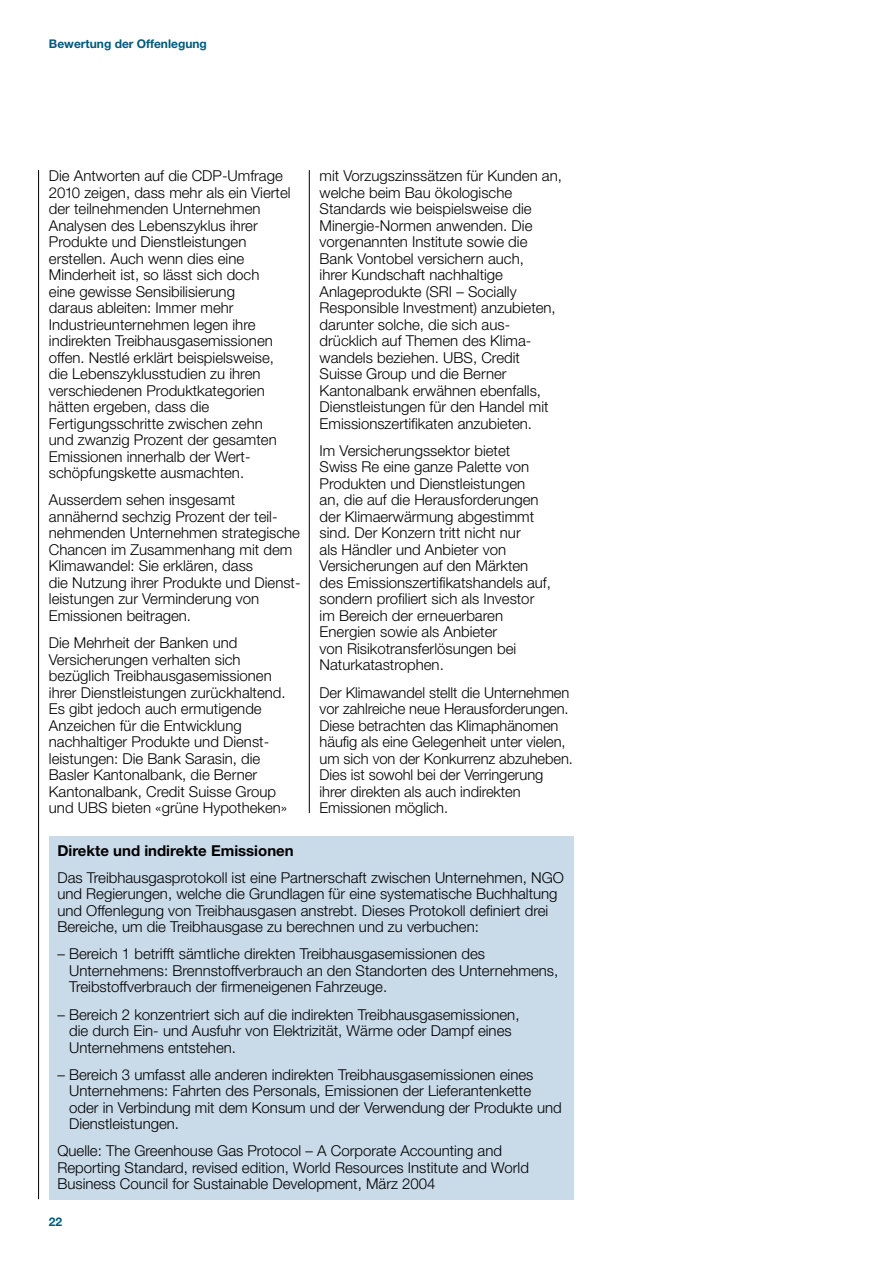
<style>
.page{position:relative;width:893px;height:1263px;background:#fff}
.page>*{position:absolute;margin:0;border:0;box-sizing:border-box;transform-origin:0 0}
.t1{font:300 15px/16.5px "Helvetica Neue";color:#000}
.t2{font:700 15px "Helvetica Neue";color:#000}
.t3{font:700 12px "Helvetica Neue";color:#00597e}
</style>
<div class="page">
<hr style="left:38px;top:170px;width:1px;height:1029px;background:#000">
<hr style="left:309px;top:170px;width:1px;height:643px;background:#000">
<div style="left:49px;top:836px;width:524px;height:363px;background:#c9dae8"></div>
<p class="t3" style="left:49px;top:36px;width:160px">Bewertung der Offenlegung</p>
<p class="t1" style="left:49px;top:167px;width:243px">Die Antworten auf die CDP-Umfrage 2010 zeigen, dass mehr als ein Viertel der teilnehmenden Unternehmen Analysen des Lebenszyklus ihrer Produkte und Dienstleistungen erstellen. Auch wenn dies eine Minderheit ist, so lässt sich doch<br>eine gewisse Sensibilisierung<br>daraus ableiten: Immer mehr Industrieunternehmen legen ihre indirekten Treibhausgasemissionen offen. Nestlé erklärt beispielsweise, die Lebenszyklusstudien zu ihren verschiedenen Produktkategorien hätten ergeben, dass die Fertigungsschritte zwischen zehn und zwanzig Prozent der gesamten Emissionen innerhalb der Wert&shy;schöpfungskette ausmachten.</p>
<p class="t1" style="left:49px;top:491px;width:253px">Ausserdem sehen insgesamt annähernd sechzig Prozent der teil&shy;nehmenden Unternehmen strategische<br>Chancen im Zusammenhang mit dem<br>Klimawandel: Sie erklären, dass<br>die Nutzung ihrer Produkte und Dienst&shy;leistungen zur Verminderung von<br>Emissionen beitragen.</p>
<p class="t1" style="left:49px;top:634px;width:240px">Die Mehrheit der Banken und Versicherungen verhalten sich bezüglich Treibhausgasemissionen ihrer Dienstleistungen zurückhaltend.<br>Es gibt jedoch auch ermutigende Anzeichen für die Entwicklung nachhaltiger Produkte und Dienst&shy;leistungen: Die Bank Sarasin, die Basler Kantonalbank, die Berner Kantonalbank, Credit Suisse Group und UBS bieten «grüne Hypotheken»</p>
<p class="t1" style="left:320px;top:167px;width:244px">mit Vorzugszinssätzen für Kunden an, welche beim Bau ökologische Standards wie beispielsweise die Minergie-Normen anwenden. Die vorgenannten Institute sowie die Bank Vontobel versichern auch,<br>ihrer Kundschaft nachhaltige Anlageprodukte (SRI – Socially Responsible Investment) anzubieten, darunter solche, die sich aus&shy;drücklich auf Themen des Klima&shy;wandels beziehen. UBS, Credit Suisse Group und die Berner Kantonalbank erwähnen ebenfalls, Dienstleistungen für den Handel mit Emissionszertifikaten anzubieten.</p>
<p class="t1" style="left:320px;top:442px;width:233px">Im Versicherungssektor bietet<br>Swiss Re eine ganze Palette von<br>Produkten und Dienstleistungen<br>an, die auf die Herausforderungen der Klimaerwärmung abgestimmt sind. Der Konzern tritt nicht nur<br>als Händler und Anbieter von<br>Versicherungen auf den Märkten des Emissionszertifikatshandels auf, sondern profiliert sich als Investor im Bereich der erneuerbaren<br>Energien sowie als Anbieter<br>von Risikotransferlösungen bei<br>Naturkatastrophen.</p>
<p class="t1" style="left:320px;top:684px;width:255px">Der Klimawandel stellt die Unternehmen vor zahlreiche neue Herausforderungen.<br>Diese betrachten das Klimaphänomen häufig als eine Gelegenheit unter vielen, um sich von der Konkurrenz abzuheben.<br>Dies ist sowohl bei der Verringerung ihrer direkten als auch indirekten Emissionen möglich.</p>
<p class="t2" style="left:57px;top:841px;width:238px">Direkte und indirekte Emissionen</p>
<p class="t1" style="left:57px;top:869px;width:508px">Das Treibhausgasprotokoll ist eine Partnerschaft zwischen Unternehmen, NGO und Regierungen, welche die Grundlagen für eine systematische Buchhaltung und Offenlegung von Treibhausgasen anstrebt. Dieses Protokoll definiert drei Bereiche, um die Treibhausgase zu berechnen und zu verbuchen:</p>
<p class="t1" style="left:69px;top:945px;width:491px;text-indent:-12px">– Bereich 1 betrifft sämtliche direkten Treibhausgasemissionen des<br>Unternehmens: Brennstoffverbrauch an den Standorten des Unternehmens,<br>Treibstoffverbrauch der firmeneigenen Fahrzeuge.</p>
<p class="t1" style="left:69px;top:1006px;width:452px;text-indent:-12px">– Bereich 2 konzentriert sich auf die indirekten Treibhausgasemissionen, die durch Ein- und Ausfuhr von Elektrizität, Wärme oder Dampf eines<br>Unternehmens entstehen.</p>
<p class="t1" style="left:69px;top:1066px;width:494px;text-indent:-12px">– Bereich 3 umfasst alle anderen indirekten Treibhausgasemissionen eines Unternehmens: Fahrten des Personals, Emissionen der Lieferantenkette oder in Verbindung mit dem Konsum und der Verwendung der Produkte und Dienstleistungen.</p>
<p class="t1" style="left:57px;top:1142px;width:473px">Quelle: The Greenhouse Gas Protocol – A Corporate Accounting and<br>Reporting Standard, revised edition, World Resources Institute and World<br>Business Council for Sustainable Development, März 2004</p>
<p class="t3" style="left:49px;top:1214px;width:15px">22</p>
</div>
